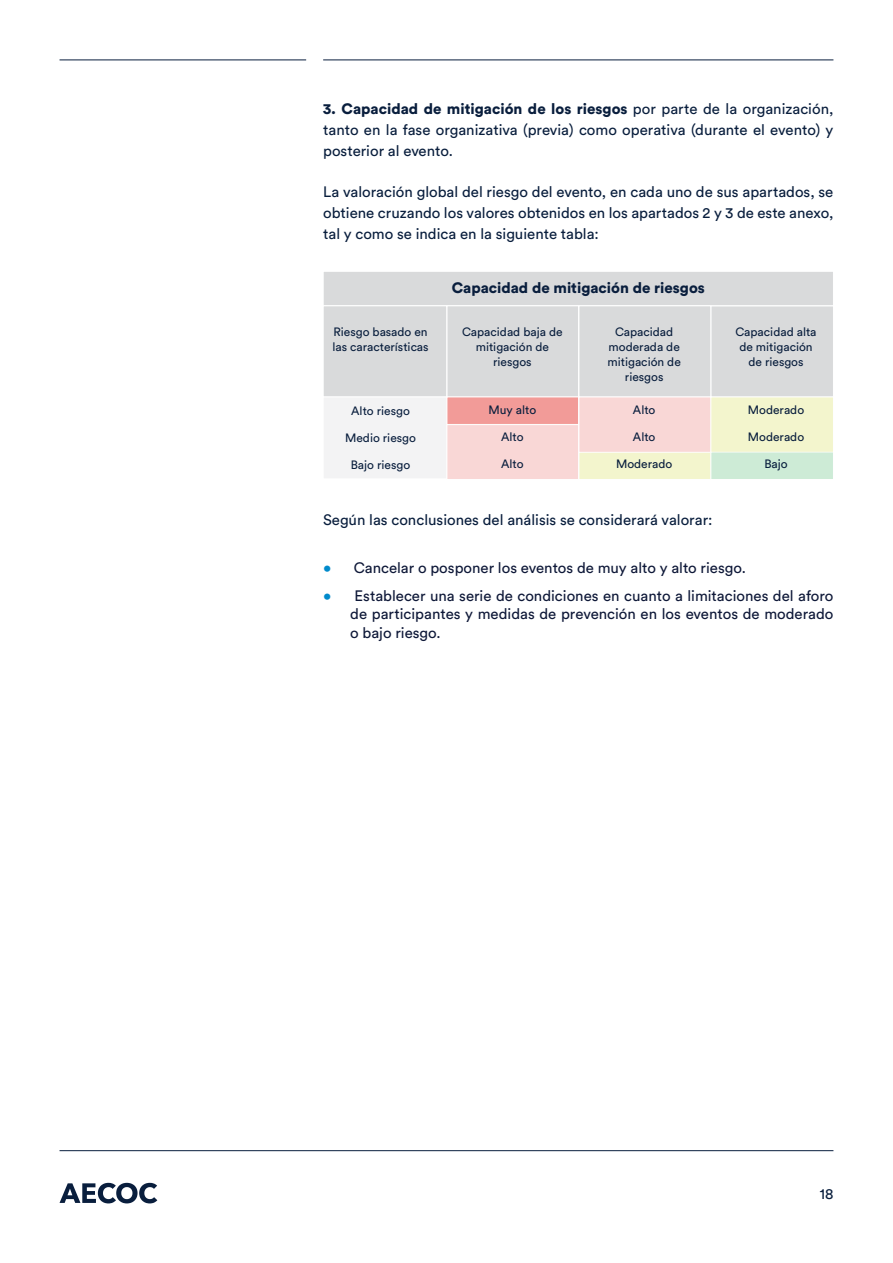
<style>
.page{position:relative;width:893px;height:1263px;background:#fff}
.page>*{position:absolute;margin:0;border:0;box-sizing:border-box;transform-origin:0 0}
.t1{font:15px/21px "Circular Std";color:#091e3d;text-align:justify}
.t2{font:15px/18.8px "Circular Std";color:#0e1838;text-align:justify}
.t3{font:900 15px "Circular Std";color:#091e3d}
.t4{font:12px/15px "Circular Std";color:#091e3d;text-align:center}
.s1{font-weight:900}
.s2{color:#008acb}
</style>
<div class="page">
<hr style="left:60px;top:60px;width:246px;height:1px;background:#091e3d">
<hr style="left:323px;top:60px;width:510px;height:1px;background:#091e3d">
<hr style="left:60px;top:1150px;width:773px;height:1px;background:#091e3d">
<svg style="left:60px;top:1183px;width:97px;height:20px"></svg>
<div style="left:711px;top:306px;width:123px;height:91px;background:#d9dadb;border:1px solid #fff"></div>
<div style="left:323px;top:271px;width:511px;height:35px;background:#d9dadb;border:1px solid #fff"></div>
<div style="left:579px;top:306px;width:132px;height:91px;background:#d9dadb;border:1px solid #fff"></div>
<div style="left:447px;top:306px;width:132px;height:91px;background:#d9dadb;border:1px solid #fff"></div>
<div style="left:323px;top:306px;width:124px;height:91px;background:#d9dadb;border:1px solid #fff"></div>
<div style="left:447px;top:397px;width:132px;height:28px;background:#f29b98;border:1px solid #fff"></div>
<div style="left:323px;top:397px;width:124px;height:82px;background:#f3f3f4"></div>
<div style="left:579px;top:397px;width:132px;height:55px;background:#f9d7d6;border:1px solid #fff"></div>
<div style="left:711px;top:397px;width:123px;height:55px;background:#f3f5cd;border:1px solid #fff"></div>
<div style="left:447px;top:424px;width:132px;height:56px;background:#f9d7d6;border:1px solid #fff"></div>
<div style="left:579px;top:452px;width:132px;height:28px;background:#f3f5cd;border:1px solid #fff"></div>
<div style="left:711px;top:452px;width:123px;height:28px;background:#cdebd6;border:1px solid #fff"></div>
<p class="t1" style="left:323px;top:98px;width:512px"><span class="s1">3. Capacidad de mitigación de los riesgos</span> por parte de la organización, tanto en la fase organizativa (previa) como operativa (durante el evento) y posterior al evento.</p>
<p class="t1" style="left:323px;top:181px;width:512px">La valoración global del riesgo del evento, en cada uno de sus apartados, se obtiene cruzando los valores obtenidos en los apartados 2 y 3 de este anexo, tal y como se indica en la siguiente tabla:</p>
<p class="t4" style="left:332px;top:324px;width:98px;text-align:left">Riesgo basado en las características</p>
<p class="t4" style="left:351px;top:403px;width:60px">Alto riesgo</p>
<p class="t4" style="left:345px;top:430px;width:72px">Medio riesgo</p>
<p class="t4" style="left:351px;top:457px;width:61px">Bajo riesgo</p>
<p class="t3" style="left:452px;top:278px;width:255px">Capacidad de mitigación de riesgos</p>
<p class="t4" style="left:462px;top:324px;width:102px">Capacidad baja de mitigación de riesgos</p>
<p class="t4" style="left:607px;top:324px;width:75px">Capacidad moderada de mitigación de riesgos</p>
<p class="t4" style="left:735px;top:324px;width:83px">Capacidad alta de mitigación de riesgos</p>
<p class="t4" style="left:488px;top:402px;width:49px">Muy alto</p>
<p class="t4" style="left:501px;top:429px;width:24px">Alto</p>
<p class="t4" style="left:501px;top:456px;width:24px">Alto</p>
<p class="t4" style="left:633px;top:402px;width:24px">Alto</p>
<p class="t4" style="left:633px;top:429px;width:24px">Alto</p>
<p class="t4" style="left:616px;top:456px;width:58px">Moderado</p>
<p class="t4" style="left:748px;top:402px;width:58px">Moderado</p>
<p class="t4" style="left:748px;top:429px;width:58px">Moderado</p>
<p class="t4" style="left:764px;top:456px;width:25px">Bajo</p>
<p class="t1" style="left:323px;top:509px;width:391px">Según las conclusiones del análisis se considerará valorar:</p>
<p class="t2" style="left:323px;top:558px;width:424px"><span class="s2">•</span> Cancelar o posponer los eventos de muy alto y alto riesgo.</p>
<p class="t2" style="left:350px;top:586px;width:485px;text-indent:-27px"><span class="s2">•</span> Establecer una serie de condiciones en cuanto a limitaciones del aforo de participantes y medidas de prevención en los eventos de moderado o bajo riesgo.</p>
<p class="t1" style="left:820px;top:1183px;width:15px">18</p>
</div>
